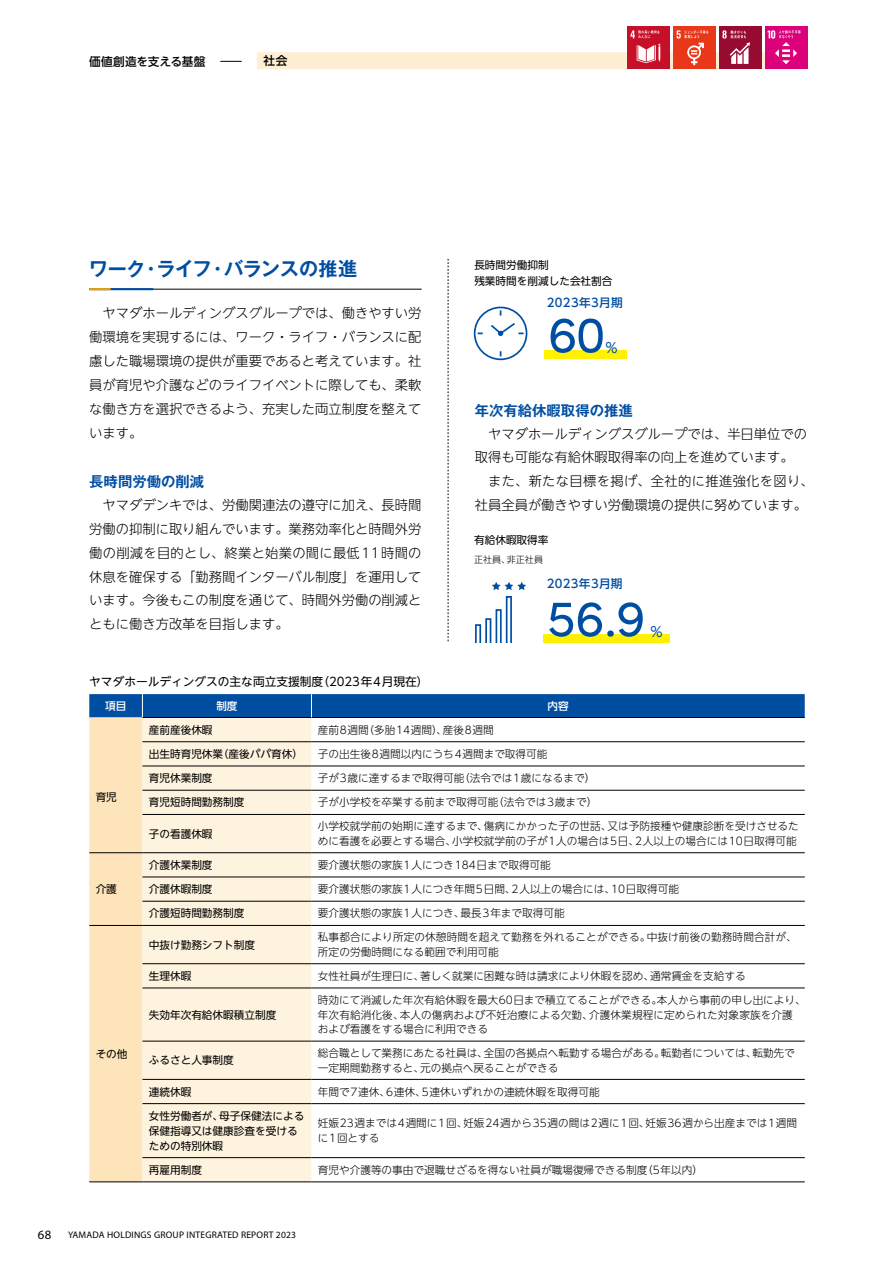
<style>
.page{position:relative;width:893px;height:1263px;background:#fff}
.page>*{position:absolute;margin:0;border:0;box-sizing:border-box;transform-origin:0 0}
.t1{font:51px "Sofia Pro";color:#004ea2}
.t2{font:700 19.2px "Gothic MB101 Pr 5 De";letter-spacing:-.01em;color:#004ea2}
.t3{font:700 14.4px "Gothic MB101 Pr 5 De";color:#004ea2}
.t4{font:13.8px "UD Shin Go NT Pro";color:#004ea2}
.t5{font:300 13.35px/23.9px "UD Shin Go NT Pro";color:#000;text-align:justify}
.t6{font:300 13.35px "UD Shin Go NT Pro";letter-spacing:.025em;color:#000}
.t7{font:12.75px "Myriad Pro";color:#000}
.t8{font:11.7px "UD Shin Go NT Pro";color:#000}
.t9{font:500 11.7px "UD Shin Go NT Pro";letter-spacing:.03em;color:#004ea2}
.t10{font:500 11.7px "UD Shin Go NT Pro";letter-spacing:-.015em;color:#000}
.t11{font:500 11.7px "UD Shin Go NT Pro";letter-spacing:.005em;color:#000}
.t12{font:300 10.65px/14.9px "UD Shin Go NT Pro";color:#000}
.t13{font:10.65px/14.9px "UD Shin Go NT Pro";color:#000}
.t14{font:500 10.65px "UD Shin Go NT Pro";color:#fff}
.t15{font:9.6px "Myriad Pro";letter-spacing:.02em;color:#000}
.t16{font:300 9px "UD Shin Go NT Pro";color:#000}
</style>
<div class="page">
<div style="left:543px;top:634px;width:126px;height:9px;background:#fff100"></div>
<div style="left:544px;top:350px;width:83px;height:9px;background:#fff100"></div>
<svg style="left:475px;top:596px;width:37px;height:47px"></svg>
<svg style="left:492px;top:582px;width:34px;height:8px"></svg>
<div style="left:474px;top:307px;width:53px;height:53px;border:2px solid #004ea2;border-radius:50%"></div>
<svg style="left:491px;top:321px;width:33px;height:15px"></svg>
<svg style="left:89px;top:694px;width:716px;height:488px"></svg>
<hr style="left:89px;top:289px;width:333px;height:1px;background:#000">
<hr style="left:89px;top:288px;width:64px;height:2px;background:#004ea2">
<hr style="left:89px;top:288px;width:22px;height:2px;background:#f5a200">
<div style="left:257px;top:52px;width:550px;height:17px;background:#feeed3"></div>
<svg style="left:220px;top:61px;width:22px;height:1px"></svg>
<div style="left:765px;top:27px;width:42px;height:42px;background:#dc007a"></div>
<svg style="left:767px;top:30px;width:34px;height:34px"></svg>
<div style="left:673px;top:27px;width:42px;height:42px;background:#e83819"></div>
<svg style="left:677px;top:30px;width:31px;height:35px"></svg>
<div style="left:719px;top:27px;width:42px;height:42px;background:#970b31"></div>
<svg style="left:722px;top:30px;width:28px;height:34px"></svg>
<div style="left:627px;top:27px;width:42px;height:42px;background:#c60f28"></div>
<svg style="left:637px;top:44px;width:23px;height:19px"></svg>
<svg style="left:630px;top:30px;width:30px;height:8px"></svg>
<svg style="left:448px;top:259px;width:1px;height:382px"></svg>
<p class="t10" style="left:89px;top:52px;width:118px">価値創造を支える基盤</p>
<p class="t11" style="left:264px;top:51px;width:25px">社会</p>
<h2 class="t2" style="left:89px;top:252px;width:270px">ワーク・ライフ・バランスの推進</h2>
<p class="t5" style="left:89px;top:301px;width:334px;text-indent:13px">ヤマダホールディングスグループでは、働きやすい労働環境を実現するには、ワーク・ライフ・バランスに配慮した職場環境の提供が重要であると考えています。社員が育児や介護などのライフイベントに際しても、柔軟な働き方を選択できるよう、充実した両立制度を整えています。</p>
<h3 class="t3" style="left:89px;top:469px;width:116px">長時間労働の削減</h3>
<p class="t5" style="left:89px;top:492px;width:334px;text-indent:13px">ヤマダデンキでは、労働関連法の遵守に加え、長時間労働の抑制に取り組んでいます。業務効率化と時間外労働の削減を目的とし、終業と始業の間に最低11時間の休息を確保する「勤務間インターバル制度」を運用しています。今後もこの制度を通じて、時間外労働の削減とともに働き方改革を目指します。</p>
<p class="t8" style="left:89px;top:672px;width:341px">ヤマダホールディングスの主な両立支援制度（2023年4月現在）</p>
<p class="t13" style="left:474px;top:256px;width:140px;line-height:15.9px">長時間労働抑制<br>残業時間を削減した会社割合</p>
<p class="t9" style="left:547px;top:293px;width:77px">2023年3月期</p>
<h1 class="t1" style="left:548px;top:297px;width:59px">60</h1>
<p class="t4" style="left:605px;top:337px;width:14px">%</p>
<h3 class="t3" style="left:475px;top:398px;width:159px">年次有給休暇取得の推進</h3>
<p class="t5" style="left:488px;top:421px;width:320px">ヤマダホールディングスグループでは、半日単位での</p>
<p class="t5" style="left:475px;top:445px;width:320px">取得も可能な有給休暇取得率の向上を進めています。</p>
<p class="t6" style="left:488px;top:470px;width:327px">また、新たな目標を掲げ、全社的に推進強化を図り、</p>
<p class="t5" style="left:475px;top:493px;width:334px">社員全員が働きやすい労働環境の提供に努めています。</p>
<p class="t13" style="left:474px;top:532px;width:76px">有給休暇取得率</p>
<p class="t16" style="left:474px;top:552px;width:70px">正社員、非正社員</p>
<p class="t9" style="left:547px;top:574px;width:77px">2023年3月期</p>
<h1 class="t1" style="left:547px;top:581px;width:100px">56.9</h1>
<p class="t4" style="left:650px;top:620px;width:14px">%</p>
<p class="t14" style="left:105px;top:697px;width:23px">項目</p>
<p class="t14" style="left:216px;top:697px;width:23px">制度</p>
<p class="t14" style="left:547px;top:697px;width:23px">内容</p>
<p class="t13" style="left:149px;top:722px;width:65px">産前産後休暇</p>
<p class="t12" style="left:318px;top:722px;width:178px">産前8週間（多胎14週間）、産後8週間</p>
<p class="t13" style="left:96px;top:789px;width:23px">育児</p>
<p class="t13" style="left:96px;top:881px;width:23px">介護</p>
<p class="t13" style="left:96px;top:1046px;width:33px">その他</p>
<p class="t13" style="left:149px;top:746px;width:156px">出生時育児休業（産後パパ育休）</p>
<p class="t12" style="left:318px;top:746px;width:231px">子の出生後8週間以内にうち4週間まで取得可能</p>
<p class="t13" style="left:149px;top:770px;width:65px">育児休業制度</p>
<p class="t12" style="left:318px;top:770px;width:279px">子が3歳に達するまで取得可能（法令では1歳になるまで）</p>
<p class="t13" style="left:149px;top:794px;width:97px">育児短時間勤務制度</p>
<p class="t12" style="left:318px;top:794px;width:281px">子が小学校を卒業する前まで取得可能（法令では3歳まで）</p>
<p class="t13" style="left:149px;top:826px;width:65px">子の看護休暇</p>
<p class="t12" style="left:318px;top:818px;width:483px">小学校就学前の始期に達するまで、傷病にかかった子の世話、又は予防接種や健康診断を受けさせるために看護を必要とする場合、小学校就学前の子が1人の場合は5日、2人以上の場合には10日取得可能</p>
<p class="t13" style="left:149px;top:857px;width:65px">介護休業制度</p>
<p class="t12" style="left:318px;top:857px;width:235px">要介護状態の家族1人につき184日まで取得可能</p>
<p class="t13" style="left:149px;top:881px;width:65px">介護休暇制度</p>
<p class="t12" style="left:318px;top:881px;width:363px">要介護状態の家族1人につき年間5日間、2人以上の場合には、10日取得可能</p>
<p class="t13" style="left:149px;top:905px;width:97px">介護短時間勤務制度</p>
<p class="t12" style="left:318px;top:905px;width:248px">要介護状態の家族1人につき、最長3年まで取得可能</p>
<p class="t13" style="left:149px;top:937px;width:108px">中抜け勤務シフト制度</p>
<p class="t12" style="left:318px;top:929px;width:481px">私事都合により所定の休憩時間を超えて勤務を外れることができる。中抜け前後の勤務時間合計が、所定の労働時間になる範囲で利用可能</p>
<p class="t13" style="left:149px;top:968px;width:44px">生理休暇</p>
<p class="t12" style="left:318px;top:968px;width:429px">女性社員が生理日に、著しく就業に困難な時は請求により休暇を認め、通常賃金を支給する</p>
<p class="t13" style="left:149px;top:1007px;width:129px">失効年次有給休暇積立制度</p>
<p class="t12" style="left:318px;top:992px;width:489px">時効にて消滅した年次有給休暇を最大60日まで積立てることができる。本人から事前の申し出により、年次有給消化後、本人の傷病および不妊治療による欠勤、介護休業規程に定められた対象家族を介護および看護をする場合に利用できる</p>
<p class="t13" style="left:149px;top:1052px;width:87px">ふるさと人事制度</p>
<p class="t12" style="left:318px;top:1045px;width:479px">総合職として業務にあたる社員は、全国の各拠点へ転勤する場合がある。転勤者については、転勤先で一定期間勤務すると、元の拠点へ戻ることができる</p>
<p class="t13" style="left:149px;top:1084px;width:44px">連続休暇</p>
<p class="t12" style="left:318px;top:1084px;width:283px">年間で7連休、6連休、5連休いずれかの連続休暇を取得可能</p>
<p class="t13" style="left:149px;top:1108px;width:157px">女性労働者が、母子保健法による保健指導又は健康診査を受けるための特別休暇</p>
<p class="t12" style="left:318px;top:1115px;width:481px">妊娠23週までは4週間に1回、妊娠24週から35週の間は2週に1回、妊娠36週から出産までは1週間に1回とする</p>
<p class="t13" style="left:149px;top:1162px;width:55px">再雇用制度</p>
<p class="t12" style="left:318px;top:1162px;width:387px">育児や介護等の事由で退職せざるを得ない社員が職場復帰できる制度（5年以内）</p>
<p class="t7" style="left:38px;top:1226px;width:15px">68</p>
<p class="t15" style="left:68px;top:1228px;width:230px">YAMADA HOLDINGS GROUP INTEGRATED REPORT 2023</p>
</div>
